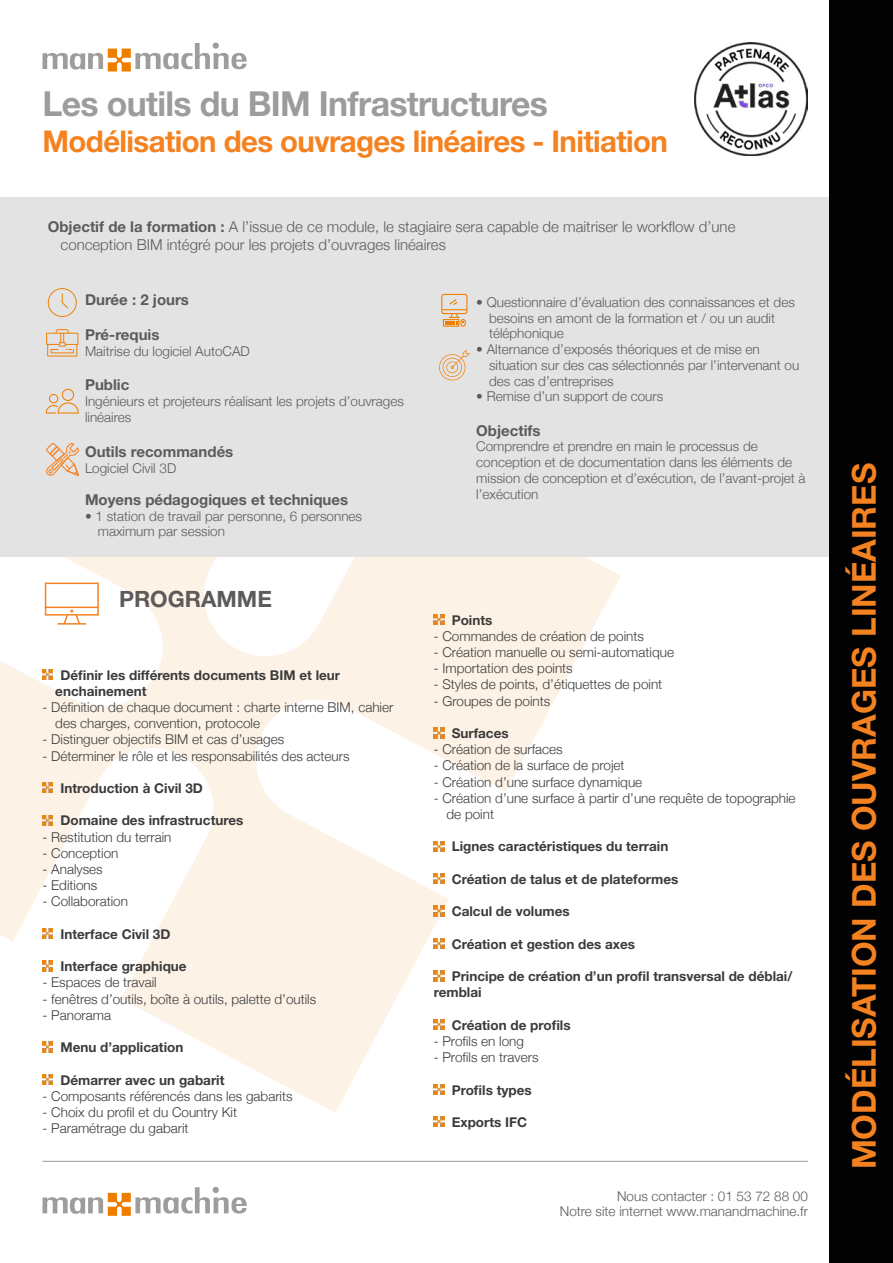
<style>
.page{position:relative;width:893px;height:1263px;background:#fff}
.page>*{position:absolute;margin:0;border:0;box-sizing:border-box;transform-origin:0 0}
.t1{font:700 34.5px "Helvetica Neue LT Std";letter-spacing:-.02em;color:#9d9c9c}
.t2{font:700 33px "Helvetica Neue LT Std";color:#f58220}
.t3{font:700 30px "Helvetica Neue LT Std";letter-spacing:-.02em;color:#f58220}
.t4{font:700 22.5px "Helvetica Neue LT Std";color:#5d5a5c}
.t5{font:300 15px/18px "Helvetica Neue";color:#5d5a5c}
.t6{font:700 15px "Helvetica Neue LT Std";color:#5d5a5c}
.t7{font:300 13.5px/16.2px "Helvetica Neue";color:#3b3b3b}
.t8{font:300 13.5px/15.8px "Helvetica Neue";color:#5d5a5c}
.t9{font:700 13.5px/16.2px "Helvetica Neue LT Std";color:#3b3b3b}
.s1{font-family:"Helvetica Neue LT Std";font-weight:700}
</style>
<div class="page">
<svg style="left:0;top:557px;width:621px;height:556px"></svg>
<div style="left:0;top:197px;width:829px;height:360px;background:#e3e3e3"></div>
<div style="left:829px;top:0;width:64px;height:1263px;background:#020203"></div>
<hr style="left:43px;top:1161px;width:765px;height:1px;background:#939f98">
<svg style="left:43px;top:43px;width:204px;height:29px"></svg>
<img style="left:694px;top:43px;width:114px;height:113px">
<svg style="left:45px;top:583px;width:54px;height:42px"></svg>
<svg style="left:43px;top:669px;width:10px;height:10px"></svg>
<svg style="left:43px;top:783px;width:10px;height:10px"></svg>
<svg style="left:43px;top:815px;width:10px;height:10px"></svg>
<svg style="left:43px;top:928px;width:10px;height:11px"></svg>
<svg style="left:43px;top:961px;width:10px;height:10px"></svg>
<svg style="left:43px;top:1042px;width:10px;height:10px"></svg>
<svg style="left:43px;top:1074px;width:10px;height:10px"></svg>
<svg style="left:434px;top:614px;width:10px;height:11px"></svg>
<svg style="left:434px;top:728px;width:10px;height:10px"></svg>
<svg style="left:434px;top:841px;width:10px;height:10px"></svg>
<svg style="left:434px;top:873px;width:10px;height:11px"></svg>
<svg style="left:434px;top:906px;width:10px;height:10px"></svg>
<svg style="left:434px;top:938px;width:10px;height:11px"></svg>
<svg style="left:434px;top:971px;width:10px;height:10px"></svg>
<svg style="left:434px;top:1019px;width:10px;height:11px"></svg>
<svg style="left:434px;top:1084px;width:10px;height:10px"></svg>
<svg style="left:434px;top:1116px;width:10px;height:11px"></svg>
<svg style="left:43px;top:1187px;width:204px;height:29px"></svg>
<svg style="left:441px;top:294px;width:26px;height:33px"></svg>
<svg style="left:46px;top:389px;width:33px;height:25px"></svg>
<svg style="left:46px;top:329px;width:32px;height:27px"></svg>
<svg style="left:439px;top:350px;width:31px;height:30px"></svg>
<svg style="left:48px;top:288px;width:29px;height:29px"></svg>
<svg style="left:46px;top:443px;width:33px;height:33px"></svg>
<h1 class="t1" style="left:43px;top:82px;width:507px">Les outils du BIM Infrastructures</h1>
<h3 class="t3" style="left:43px;top:123px;width:627px">Modélisation des ouvrages linéaires - Initiation</h3>
<p class="t5" style="left:61px;top:217px;width:676px;text-indent:-13px"><span class="s1">Objectif de la formation :</span> A l’issue de ce module, le stagiaire sera capable de maitriser le workflow d’une conception BIM intégré pour les projets d’ouvrages linéaires</p>
<p class="t6" style="left:85px;top:291px;width:105px">Durée : 2 jours</p>
<p class="t6" style="left:85px;top:325px;width:76px">Pré-requis</p>
<p class="t8" style="left:85px;top:343px;width:166px">Maitrise du logiciel AutoCAD</p>
<p class="t6" style="left:85px;top:375px;width:46px">Public</p>
<p class="t8" style="left:85px;top:393px;width:320px;line-height:16.2px">Ingénieurs et projeteurs réalisant les projets d’ouvrages linéaires</p>
<p class="t6" style="left:85px;top:442px;width:150px">Outils recommandés</p>
<p class="t8" style="left:85px;top:460px;width:93px">Logiciel Civil 3D</p>
<p class="t6" style="left:85px;top:490px;width:265px">Moyens pédagogiques et techniques</p>
<p class="t8" style="left:98px;top:508px;width:266px;text-indent:-13px">• 1 station de travail par personne, 6 personnes maximum par session</p>
<h3 class="t4" style="left:119px;top:585px;width:154px">PROGRAMME</h3>
<p class="t9" style="left:55px;top:666px;width:286px;text-indent:5px">Définir les différents documents BIM et leur enchainement</p>
<p class="t7" style="left:55px;top:699px;width:340px;text-indent:-13px">- Définition de chaque document : charte interne BIM, cahier des charges, convention, protocole</p>
<p class="t7" style="left:43px;top:731px;width:243px">- Distinguer objectifs BIM et cas d’usages</p>
<p class="t7" style="left:43px;top:747px;width:309px">- Déterminer le rôle et les responsabilités des acteurs</p>
<p class="t9" style="left:60px;top:780px;width:144px">Introduction à Civil 3D</p>
<p class="t9" style="left:60px;top:812px;width:184px">Domaine des infrastructures</p>
<p class="t7" style="left:43px;top:828px;width:131px">- Restitution du terrain</p>
<p class="t7" style="left:43px;top:844px;width:78px">- Conception</p>
<p class="t7" style="left:43px;top:861px;width:62px">- Analyses</p>
<p class="t7" style="left:43px;top:877px;width:56px">- Editions</p>
<p class="t7" style="left:43px;top:893px;width:87px">- Collaboration</p>
<p class="t9" style="left:60px;top:925px;width:111px">Interface Civil 3D</p>
<p class="t9" style="left:60px;top:958px;width:128px">Interface graphique</p>
<p class="t7" style="left:43px;top:974px;width:116px">- Espaces de travail</p>
<p class="t7" style="left:43px;top:990px;width:275px">- fenêtres d’outils, boîte à outils, palette d’outils</p>
<p class="t7" style="left:43px;top:1006px;width:70px">- Panorama</p>
<p class="t9" style="left:60px;top:1039px;width:124px">Menu d’application</p>
<p class="t9" style="left:60px;top:1071px;width:166px">Démarrer avec un gabarit</p>
<p class="t7" style="left:43px;top:1087px;width:252px">- Composants référencés dans les gabarits</p>
<p class="t7" style="left:43px;top:1104px;width:196px">- Choix du profil et du Country Kit</p>
<p class="t7" style="left:43px;top:1120px;width:148px">- Paramétrage du gabarit</p>
<p class="t8" style="left:489px;top:294px;width:307px;text-indent:-13px">• Questionnaire d’évaluation des connaissances et des besoins en amont de la formation et / ou un audit téléphonique</p>
<p class="t8" style="left:489px;top:341px;width:312px;text-indent:-13px">• Alternance d’exposés théoriques et de mise en situation sur des cas sélectionnés par l’intervenant ou des cas d’entreprises</p>
<p class="t8" style="left:476px;top:388px;width:189px">• Remise d’un support de cours</p>
<p class="t6" style="left:476px;top:421px;width:66px">Objectifs</p>
<p class="t8" style="left:476px;top:438px;width:331px">Comprendre et prendre en main le processus de conception et de documentation dans les éléments de mission de conception et d’exécution, de l’avant-projet à l’exécution</p>
<p class="t9" style="left:452px;top:611px;width:42px">Points</p>
<p class="t7" style="left:434px;top:628px;width:212px">- Commandes de création de points</p>
<p class="t7" style="left:434px;top:644px;width:242px">- Création manuelle ou semi-automatique</p>
<p class="t7" style="left:434px;top:660px;width:140px">- Importation des points</p>
<p class="t7" style="left:434px;top:676px;width:230px">- Styles de points, d’étiquettes de point</p>
<p class="t7" style="left:434px;top:692px;width:118px">- Groupes de points</p>
<p class="t9" style="left:452px;top:725px;width:59px">Surfaces</p>
<p class="t7" style="left:434px;top:741px;width:131px">- Création de surfaces</p>
<p class="t7" style="left:434px;top:757px;width:192px">- Création de la surface de projet</p>
<p class="t7" style="left:434px;top:773px;width:210px">- Création d’une surface dynamique</p>
<p class="t7" style="left:446px;top:790px;width:351px;text-indent:-13px">- Création d’une surface à partir d’une requête de topographie de point</p>
<p class="t9" style="left:452px;top:838px;width:218px">Lignes caractéristiques du terrain</p>
<p class="t9" style="left:452px;top:871px;width:228px">Création de talus et de plateformes</p>
<p class="t9" style="left:452px;top:903px;width:119px">Calcul de volumes</p>
<p class="t9" style="left:452px;top:935px;width:185px">Création et gestion des axes</p>
<p class="t9" style="left:434px;top:968px;width:360px;text-indent:18px">Principe de création d’un profil transversal de déblai/ remblai</p>
<p class="t9" style="left:452px;top:1016px;width:120px">Création de profils</p>
<p class="t7" style="left:434px;top:1033px;width:92px">- Profils en long</p>
<p class="t7" style="left:434px;top:1049px;width:106px">- Profils en travers</p>
<p class="t9" style="left:452px;top:1081px;width:82px">Profils types</p>
<p class="t9" style="left:452px;top:1114px;width:77px">Exports IFC</p>
<p class="t8" style="left:560px;top:1188px;width:250px;line-height:15px;text-align:right">Nous contacter : 01 53 72 88 00<br>Notre site internet www.manandmachine.fr</p>
<h2 class="t2" style="left:844px;top:1169px;width:708px;rotate:-90deg">MODÉLISATION DES OUVRAGES LINÉAIRES</h2>
</div>
